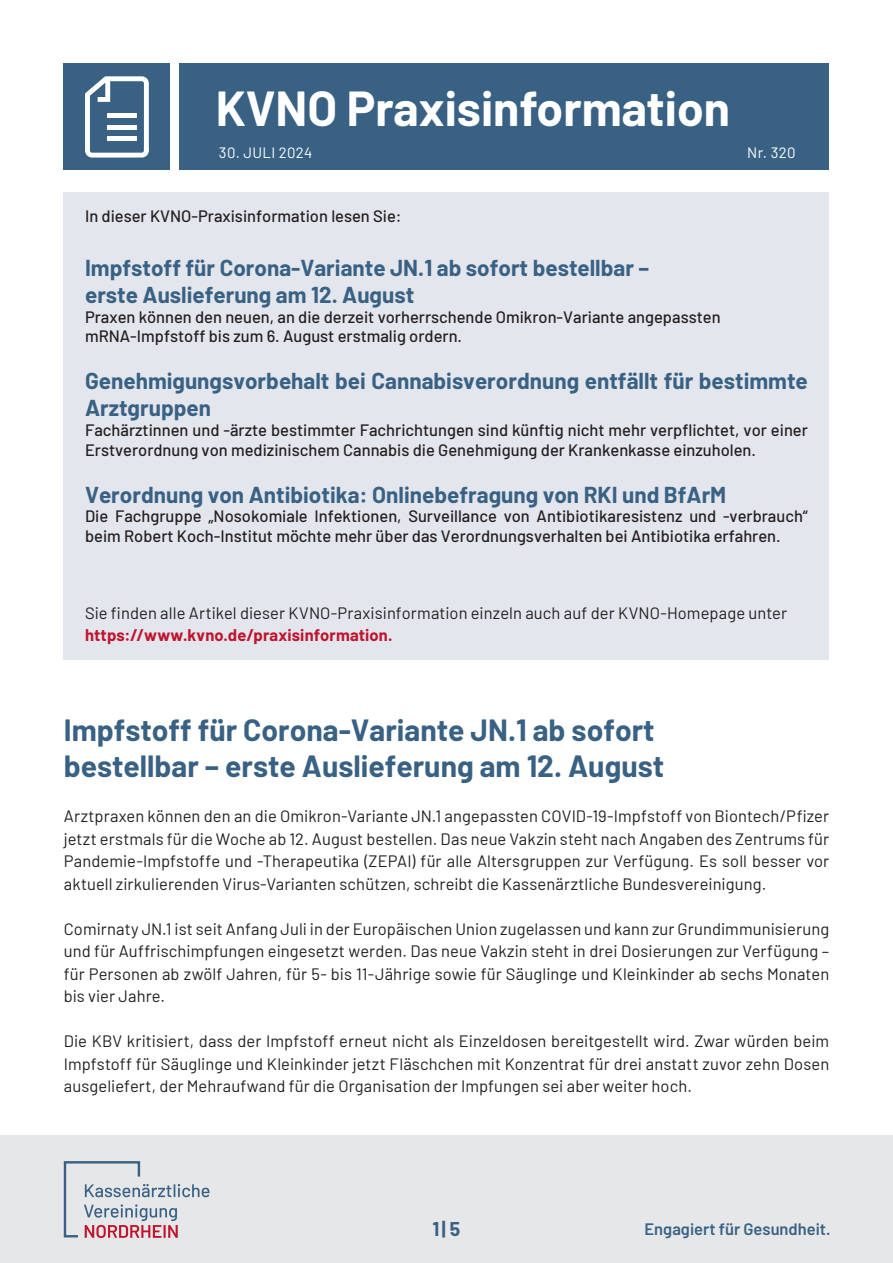
<style>
.page{position:relative;width:893px;height:1263px;background:#fff}
.page>*{position:absolute;margin:0;border:0;box-sizing:border-box;transform-origin:0 0}
.t1{font:700 48px "Barlow";color:#fff}
._3_0_-_Numerische_Aufzählung{font:700 30px "Barlow";color:#396184}
._1_0_-_Fließtext___11_15{font:700 22.5px/27px "Barlow";color:#396184}
.t2{font:700 19.5px "Barlow";color:#396184}
._3_0_-_Numerische_Aufzählung-2{font:16.5px/22.5px "Barlow";letter-spacing:.005em;color:#231f20;text-align:justify}
._1_0_-_Fließtext___11_15-2{font:500 16.5px/19.8px "Barlow";color:#231f20}
._1_0_-_Fließtext___11_15-3{font:16.5px "Barlow";letter-spacing:.005em;color:#231f20}
._1_0_-_Fließtext___11_15-4{font:700 16.5px "Barlow";letter-spacing:.01em;color:#c0142e}
.t3{font:600 16.5px "Barlow";color:#396184}
.t4{font:15px "Barlow";letter-spacing:.02em;color:#fff}
</style>
<div class="page">
<div style="left:180px;top:64px;width:649px;height:106px;background:#396184"></div>
<div style="left:64px;top:64px;width:106px;height:106px;background:#396184"></div>
<svg style="left:85px;top:76px;width:64px;height:82px"></svg>
<div style="left:107px;top:113px;width:30px;height:5px;background:#fff"></div>
<div style="left:107px;top:125px;width:30px;height:5px;background:#fff"></div>
<div style="left:107px;top:136px;width:30px;height:5px;background:#fff"></div>
<div style="left:0;top:1135px;width:893px;height:128px;background:#e6e7e9"></div>
<svg style="left:64px;top:1161px;width:145px;height:77px"></svg>
<div style="left:64px;top:192px;width:765px;height:468px;background:#e4e6ed"></div>
<h1 class="t1" style="left:216px;top:73px;width:516px">KVNO Praxisinformation</h1>
<p class="t4" style="left:219px;top:142px;width:95px">30. JULI 2024</p>
<p class="t4" style="left:747px;top:142px;width:50px">Nr. 320</p>
<p class="_1_0_-_Fließtext___11_15-2" style="left:85px;top:204px;width:318px">In dieser KVNO-Praxisinformation lesen Sie:</p>
<p class="_1_0_-_Fließtext___11_15" style="left:85px;top:252px;width:566px">Impfstoff für Corona-Variante JN.1 ab sofort bestellbar – erste Auslieferung am 12. August</p>
<p class="_1_0_-_Fließtext___11_15-2" style="left:85px;top:305px;width:637px">Praxen können den neuen, an die derzeit vorherrschende Omikron-Variante angepassten mRNA-Impfstoff bis zum 6. August erstmalig ordern.</p>
<p class="_1_0_-_Fließtext___11_15" style="left:85px;top:366px;width:724px">Genehmigungsvorbehalt bei Cannabisverordnung entfällt für bestimmte<br>Arztgruppen</p>
<p class="_1_0_-_Fließtext___11_15-2" style="left:85px;top:419px;width:724px">Fachärztinnen und -ärzte bestimmter Fachrichtungen sind künftig nicht mehr verpflichtet, vor einer<br>Erstverordnung von medizinischem Cannabis die Genehmigung der Krankenkasse einzuholen.</p>
<p class="_1_0_-_Fließtext___11_15" style="left:85px;top:479px;width:643px">Verordnung von Antibiotika: Onlinebefragung von RKI und BfArM</p>
<p class="_1_0_-_Fließtext___11_15-2" style="left:85px;top:505px;width:724px">Die Fachgruppe „Nosokomiale Infektionen, Surveillance von Antibiotikaresistenz und -verbrauch“ beim Robert Koch-Institut möchte mehr über das Verordnungsverhalten bei Antibiotika erfahren.</p>
<p class="_1_0_-_Fließtext___11_15-3" style="left:85px;top:601px;width:704px">Sie finden alle Artikel dieser KVNO-Praxisinformation einzeln auch auf der KVNO-Homepage unter</p>
<p class="_1_0_-_Fließtext___11_15-4" style="left:85px;top:623px;width:309px">https://www.kvno.de/praxisinformation.</p>
<p class="_3_0_-_Numerische_Aufzählung" style="left:64px;top:708px;width:592px">Impfstoff für Corona-Variante JN.1 ab sofort</p>
<p class="_3_0_-_Numerische_Aufzählung" style="left:64px;top:744px;width:602px">bestellbar – erste Auslieferung am 12. August</p>
<p class="_3_0_-_Numerische_Aufzählung-2" style="left:64px;top:804px;width:767px">Arztpraxen können den an die Omikron-Variante JN.1 angepassten COVID-19-Impfstoff von Biontech/Pfizer jetzt erstmals für die Woche ab 12. August bestellen. Das neue Vakzin steht nach Angaben des Zentrums für Pandemie-Impfstoffe und -Therapeutika (ZEPAI) für alle Altersgruppen zur Verfügung. Es soll besser vor aktuell zirkulierenden Virus-Varianten schützen, schreibt die Kassenärztliche Bundesvereinigung.</p>
<p class="_3_0_-_Numerische_Aufzählung-2" style="left:64px;top:916px;width:767px">Comirnaty JN.1 ist seit Anfang Juli in der Europäischen Union zugelassen und kann zur Grundimmunisierung und für Auffrischimpfungen eingesetzt werden. Das neue Vakzin steht in drei Dosierungen zur Verfügung – für Personen ab zwölf Jahren, für 5- bis 11-Jährige sowie für Säuglinge und Kleinkinder ab sechs Monaten bis vier Jahre.</p>
<p class="_3_0_-_Numerische_Aufzählung-2" style="left:64px;top:1029px;width:767px">Die KBV kritisiert, dass der Impfstoff erneut nicht als Einzeldosen bereitgestellt wird. Zwar würden beim Impfstoff für Säuglinge und Kleinkinder jetzt Fläschchen mit Konzentrat für drei anstatt zuvor zehn Dosen ausgeliefert, der Mehraufwand für die Organisation der Impfungen sei aber weiter hoch.</p>
<p class="t2" style="left:433px;top:1214px;width:29px">1| 5</p>
<p class="t3" style="left:645px;top:1217px;width:188px">Engagiert für Gesundheit.</p>
</div>
